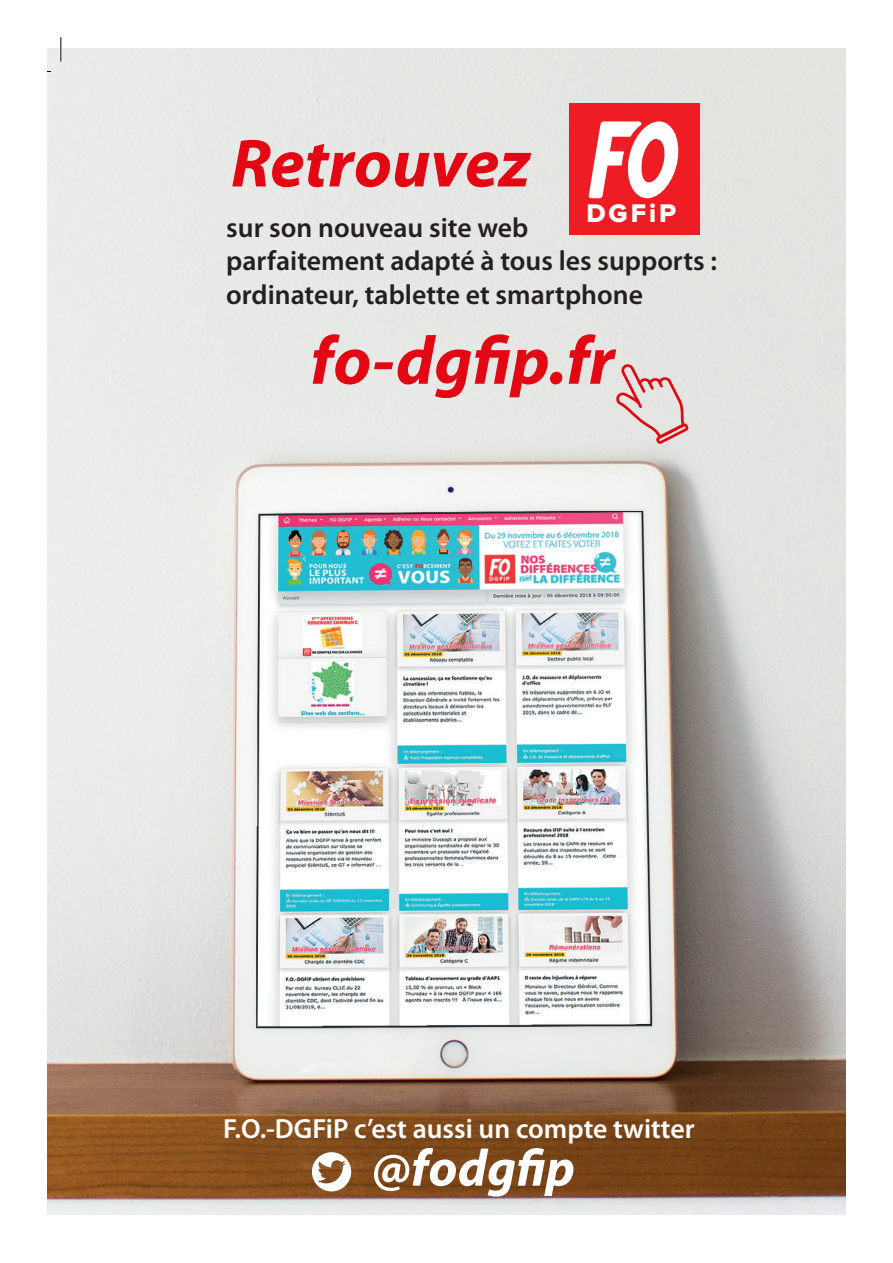
<style>
.page{position:relative;width:893px;height:1263px;background:#fff}
.page>*{position:absolute;margin:0;border:0;box-sizing:border-box;transform-origin:0 0}
.t1{font:italic 700 68.55px "Myriad Pro";color:#e30713}
.t2{font:italic 700 52.2px "Myriad Pro";color:#fff}
.t3{font:600 27.75px/33.3px "Myriad Pro";color:#231f20}
.t4{font:600 27.75px "Myriad Pro";color:#fff}
.t5{font:26.55px "Proxima Nova Extrabld";letter-spacing:.11em;color:#fff}
</style>
<div class="page">
<img style="left:48px;top:48px;width:797px;height:1166px">
<svg style="left:615px;top:363px;width:74px;height:81px;background:#e3c3c2"></svg>
<svg style="left:312px;top:1152px;width:39px;height:39px"></svg>
<div style="left:569px;top:104px;width:130px;height:131px;background:#ee1d23"></div>
<svg style="left:588px;top:121px;width:91px;height:77px"></svg>
<hr style="left:60px;top:37px;width:2px;height:25px;background:#fff">
<svg style="left:61px;top:37px;width:1px;height:25px"></svg>
<p class="t1" style="left:231px;top:119px;width:301px">Retrouvez</p>
<p class="t5" style="left:586px;top:201px;width:91px">DGFiP</p>
<p class="t3" style="left:226px;top:210px;width:492px">sur son nouveau site web<br>parfaitement adapté à tous les supports : ordinateur, tablette et smartphone</p>
<p class="t1" style="left:311px;top:316px;width:305px">fo-dgfip.fr</p>
<p class="t4" style="left:223px;top:1111px;width:473px">F.O.-DGFiP c’est aussi un compte twitter</p>
<p class="t2" style="left:372px;top:1134px;width:205px">@fodgfip</p>
</div>
